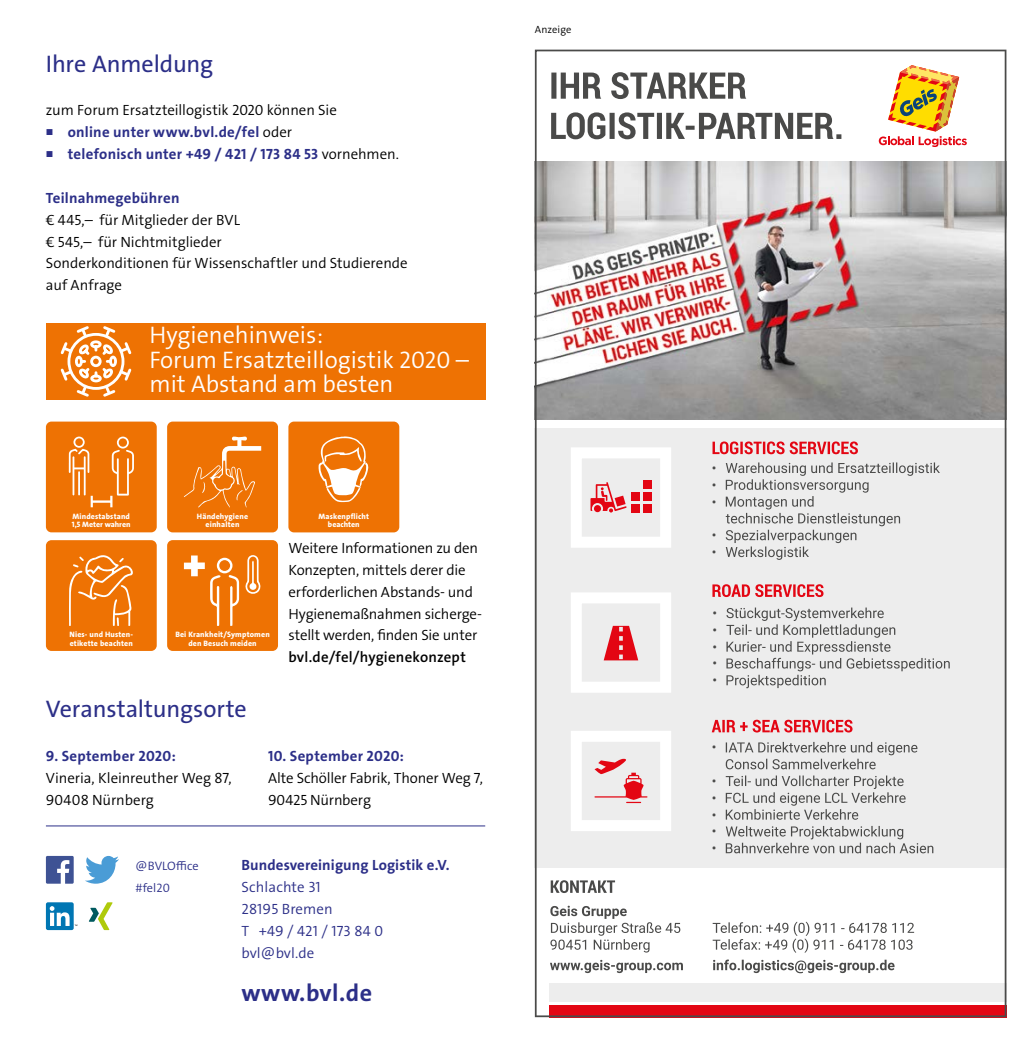
<style>
.page{position:relative;width:1035px;height:1042px;background:#fff}
.page>*{position:absolute;margin:0;border:0;box-sizing:border-box;transform-origin:0 0}
.t1{font:24.15px/24.5px "The Sans LP4 Se Lig";color:#fff}
.t2{font:24.15px "The Sans LP5 Plain";letter-spacing:-.005em;color:#2c2f88}
.t3{font:24.15px "The Sans LP7 Bld";letter-spacing:.02em;color:#2c2f88}
.t4{font:14.88px/21.9px "The Sans LP4 Se Lig";letter-spacing:-.01em;color:#000}
.t5{font:14.88px/21.9px "The Sans LP4 Se Lig";letter-spacing:.01em;color:#2c2f88}
.t6{font:14.88px "The Sans LP7 Bld";letter-spacing:.015em;color:#2c2f88}
.t7{font:14px/16.8px "Roboto";color:#4a4a49;text-align:justify}
.t8{font:12.25px/21.9px "The Sans LP4 Se Lig";letter-spacing:.01em;color:#2c2f88}
.t9{font:10.5px "The Sans LP4 Se Lig";letter-spacing:.005em;color:#000}
.t10{font:7.88px/8.6px "The Sans LP8 Ex Bld";letter-spacing:.02em;color:#fff;text-align:center}
.s1{font-family:"The Sans LP4 Se Lig";font-size:8.75px}
.s2{font-family:"The Sans LP4 Se Lig";color:#000}
.s3{font-family:"The Sans LP7 Bld";color:#2c2f88}
.s4{font-family:"The Sans LP6 Se Bld"}
.s5{font-family:"The Sans LP7 Bld"}
</style>
<div class="page">
<hr style="left:46px;top:825px;width:439px;height:1px;background:#2c2f88">
<svg style="left:89px;top:902px;width:23px;height:28px"></svg>
<div style="left:46px;top:902px;width:28px;height:28px;background:#0076b3;border-radius:2px"></div>
<svg style="left:50px;top:906px;width:27px;height:20px"></svg>
<svg style="left:85px;top:856px;width:34px;height:27px"></svg>
<svg style="left:46px;top:856px;width:28px;height:27px"></svg>
<div style="left:46px;top:323px;width:439px;height:77px;background:#ee7203"></div>
<svg style="left:60px;top:326px;width:72px;height:71px"></svg>
<div style="left:46px;top:421px;width:111px;height:111px;background:#ee7203;border-radius:6px"></div>
<svg style="left:69px;top:436px;width:65px;height:71px"></svg>
<div style="left:167px;top:421px;width:111px;height:111px;background:#ee7203;border-radius:6px"></div>
<svg style="left:184px;top:436px;width:77px;height:71px"></svg>
<div style="left:167px;top:540px;width:111px;height:111px;background:#ee7203;border-radius:6px"></div>
<svg style="left:184px;top:555px;width:77px;height:71px"></svg>
<div style="left:46px;top:540px;width:111px;height:111px;background:#ee7203;border-radius:6px"></div>
<svg style="left:69px;top:555px;width:64px;height:71px"></svg>
<div style="left:288px;top:421px;width:111px;height:111px;background:#ee7203;border-radius:6px"></div>
<svg style="left:318px;top:436px;width:51px;height:67px"></svg>
<svg style="left:535px;top:50px;width:471px;height:967px"></svg>
<p class="t2" style="left:46px;top:48px;width:169px">Ihre Anmeldung</p>
<p class="t4" style="left:46px;top:99px;width:292px">zum Forum Ersatzteillogistik 2020 können Sie</p>
<p class="t6" style="left:46px;top:123px;width:248px"><span class="s1">■</span> online unter www.bvl.de/fel <span class="s2">oder</span></p>
<p class="t6" style="left:46px;top:144px;width:355px"><span class="s1">■</span> telefonisch unter +49 / 421 / 173 84 53 <span class="s2">vornehmen.</span></p>
<p class="t4" style="left:46px;top:187px;width:363px"><span class="s3">Teilnahmegebühren<br></span>€ 445,– für Mitglieder der BVL<br>€ 545,– für Nichtmitglieder<br>Sonderkonditionen für Wissenschaftler und Studierende auf Anfrage</p>
<p class="t1" style="left:149px;top:323px;width:321px">Hygienehinweis:<br>Forum Ersatzteillogistik 2020 – mit Abstand am besten</p>
<p class="t10" style="left:72px;top:512px;width:60px;text-align:left">Mindestabstand<br>1,5 Meter wahren</p>
<p class="t10" style="left:197px;top:512px;width:53px">Händehygiene einhalten</p>
<p class="t10" style="left:70px;top:631px;width:65px;text-align:left">Nies- und Husten&shy;etikette beachten</p>
<p class="t10" style="left:175px;top:631px;width:96px">Bei Krankheit/Symptomen den Besuch meiden</p>
<p class="t10" style="left:318px;top:512px;width:52px">Maskenpflicht beachten</p>
<p class="t4" style="left:288px;top:537px;width:195px">Weitere Informationen zu den<br>Konzepten, mittels derer die erforderlichen Abstands- und<br>Hygienemaßnahmen sicherge&shy;stellt werden, finden Sie unter <span class="s4">bvl.de/fel/hygienekonzept</span></p>
<p class="t2" style="left:46px;top:693px;width:202px">Veranstaltungsorte</p>
<p class="t4" style="left:46px;top:745px;width:187px"><span class="s3">9. September 2020:<br></span>Vineria, Kleinreuther Weg 87,<br>90408 Nürnberg</p>
<p class="t4" style="left:268px;top:745px;width:216px"><span class="s3">10. September 2020:<br></span>Alte Schöller Fabrik, Thoner Weg 7,<br>90425 Nürnberg</p>
<p class="t8" style="left:136px;top:855px;width:65px">@BVLOffice #fel20</p>
<p class="t5" style="left:241px;top:854px;width:210px"><span class="s5">Bundesvereinigung Logistik e.V.<br></span>Schlachte 31<br>28195 Bremen<br>T +49 / 421 / 173 84 0 bvl@bvl.de</p>
<p class="t3" style="left:241px;top:978px;width:132px">www.bvl.de</p>
<p class="t9" style="left:535px;top:22px;width:38px">Anzeige</p>
<p class="t7" style="left:711px;top:459px;width:6px">• • •</p>
<p class="t7" style="left:711px;top:526px;width:6px">• •</p>
<p class="t7" style="left:712px;top:604px;width:6px">• • • • •</p>
<p class="t7" style="left:711px;top:738px;width:6px">•</p>
<p class="t7" style="left:711px;top:772px;width:6px">• • • • •</p>
</div>
